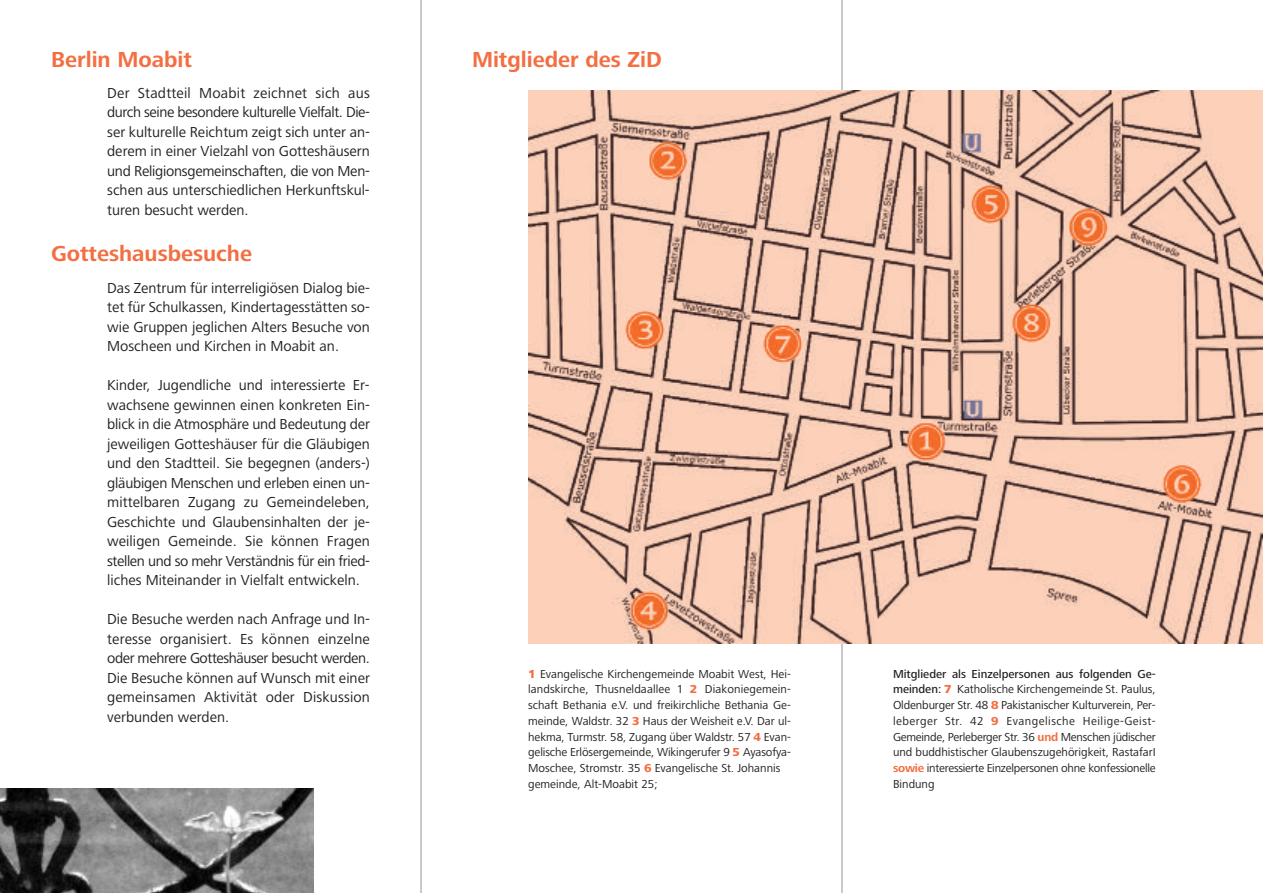
<style>
.page{position:relative;width:1263px;height:893px;background:#fff}
.page>*{position:absolute;margin:0;border:0;box-sizing:border-box;transform-origin:0 0}
.t1{font:700 22.5px "Frutiger Next LT";color:#f36f42}
.t2{font:15px/19.5px "Frutiger Next LT";color:#231f20;text-align:justify}
.t3{font:12px/15.8px "Frutiger Next LT";color:#231f20;text-align:justify}
.s1{font-weight:800;color:#f36f42}
.s2{font-weight:500}
.s3{font-weight:700;color:#f36f42}
</style>
<div class="page">
<hr style="left:842px;top:0;width:1px;height:893px;background:#939598">
<img style="left:528px;top:90px;width:734px;height:554px">
<hr style="left:1262px;top:90px;width:1px;height:554px;background:#fcd0b9">
<img style="left:0;top:788px;width:314px;height:105px">
<hr style="left:421px;top:0;width:1px;height:893px;background:#939598">
<h1 class="t1" style="left:51px;top:52px;width:142px">Berlin Moabit</h1>
<p class="t2" style="left:107px;top:84px;width:264px">Der Stadtteil Moabit zeichnet sich aus durch seine besondere kulturelle Vielfalt. Die&shy;ser kulturelle Reichtum zeigt sich unter an&shy;derem in einer Vielzahl von Gotteshäusern und Religionsgemeinschaften, die von Men&shy;schen aus unterschiedlichen Herkunftskul&shy;turen besucht werden.</p>
<h1 class="t1" style="left:51px;top:246px;width:203px">Gotteshausbesuche</h1>
<p class="t2" style="left:107px;top:279px;width:264px">Das Zentrum für interreligiösen Dialog bie&shy;tet für Schulkassen, Kindertagesstätten so&shy;wie Gruppen jeglichen Alters Besuche von Moscheen und Kirchen in Moabit an.</p>
<p class="t2" style="left:107px;top:377px;width:264px">Kinder, Jugendliche und interessierte Er&shy;wachsene gewinnen einen konkreten Ein&shy;blick in die Atmosphäre und Bedeutung der jeweiligen Gotteshäuser für die Gläubigen und den Stadtteil. Sie begegnen (anders-) gläubigen Menschen und erleben einen un&shy;mittelbaren Zugang zu Gemeindeleben, Geschichte und Glaubensinhalten der je&shy;weiligen Gemeinde. Sie können Fragen stellen und so mehr Verständnis für ein fried&shy;liches Miteinander in Vielfalt entwickeln.</p>
<p class="t2" style="left:107px;top:611px;width:264px">Die Besuche werden nach Anfrage und In&shy;teresse organisiert. Es können einzelne oder mehrere Gotteshäuser besucht werden.<br>Die Besuche können auf Wunsch mit einer gemeinsamen Aktivität oder Diskussion verbunden werden.</p>
<h1 class="t1" style="left:472px;top:52px;width:191px">Mitglieder des ZiD</h1>
<p class="t3" style="left:528px;top:667px;width:264px;text-align:left"><span class="s1">1</span> Evangelische Kirchengemeinde Moabit West, Hei&shy;landskirche, Thusneldaallee 1 <span class="s1">2</span> Diakoniegemein&shy;schaft Bethania e.V. und freikirchliche Bethania Ge&shy;meinde, Waldstr. 32 <span class="s1">3</span> Haus der Weisheit e.V. Dar ul&shy;hekma, Turmstr. 58, Zugang über Waldstr. 57 <span class="s1">4</span> Evan&shy;gelische Erlösergemeinde, Wikingerufer 9 <span class="s1">5</span> Ayasofya-Moschee, Stromstr. 35 <span class="s1">6</span> Evangelische St. Johannis gemeinde, Alt-Moabit 25;</p>
<p class="t3" style="left:893px;top:667px;width:264px"><span class="s2">Mitglieder als Einzelpersonen aus folgenden Ge&shy;meinden:</span> <span class="s1">7</span> Katholische Kirchengemeinde St. Paulus, Oldenburger Str. 48 <span class="s1">8</span> Pakistanischer Kulturverein, Per&shy;leberger Str. 42 <span class="s1">9</span> Evangelische Heilige-Geist-Gemeinde, Perleberger Str. 36 <span class="s3">und</span> Menschen jüdischer und buddhistischer Glaubenszugehörigkeit, RastafarI <span class="s3">sowie</span> interessierte Einzelpersonen ohne konfessionelle Bindung</p>
</div>
